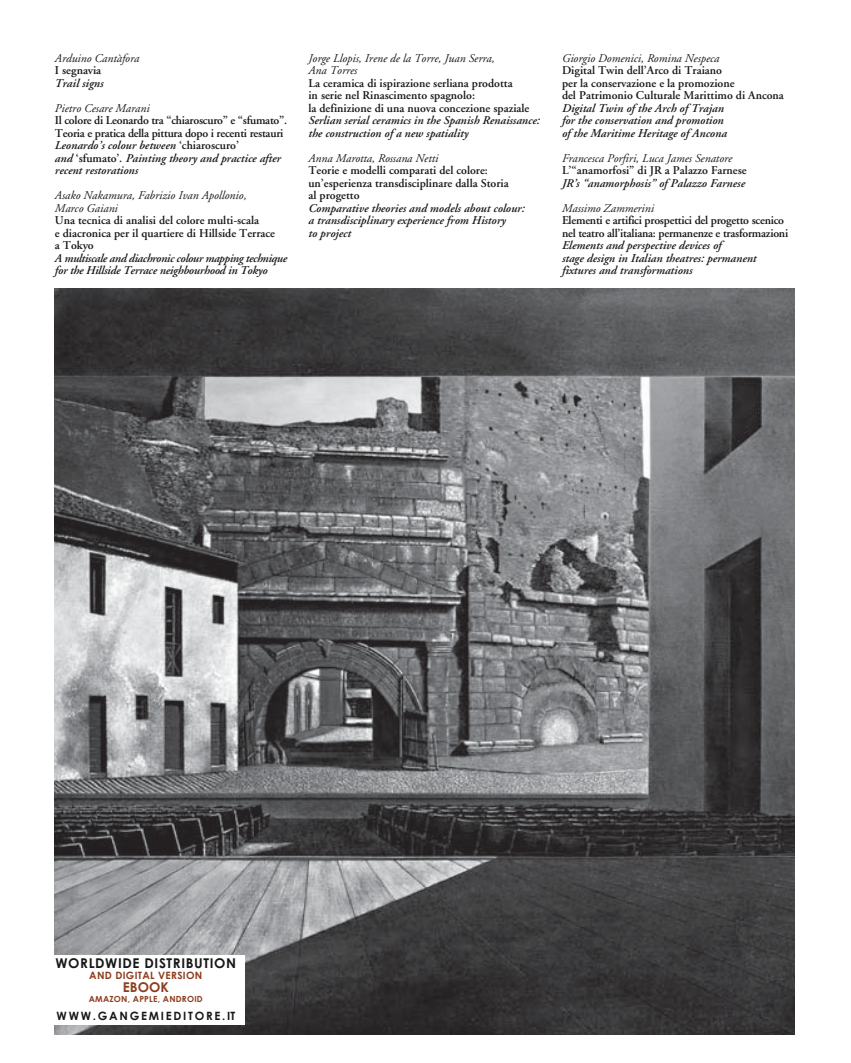
<style>
.page{position:relative;width:851px;height:1063px;background:#fff}
.page>*{position:absolute;margin:0;border:0;box-sizing:border-box;transform-origin:0 0}
.t1{font:700 13.5px "Century Gothic";letter-spacing:.045em;color:#181917}
.t2{font:700 13.5px "Century Gothic";color:#8e3d1e}
.t3{font:600 11.88px/12.5px "Adobe Garamond";color:#181917}
.t4{font:italic 600 11.88px/12.5px "Adobe Garamond";color:#181917}
.t5{font:600 11.88px/12.5px "Adobe Garamond";letter-spacing:-.02em;color:#181917}
.t6{font:italic 11.88px/12.5px "Adobe Garamond";color:#181917}
.t7{font:italic 600 11.88px/12.5px "Adobe Garamond";letter-spacing:-.03em;color:#181917}
.t8{font:italic 11.88px "Adobe Garamond";color:#1c1b19}
.t9{font:italic 600 11.88px "Adobe Garamond";color:#1c1b19}
.t10{font:600 11.88px "Adobe Garamond";color:#1c1b19}
.t11{font:700 11.5px "Century Gothic";letter-spacing:.15em;color:#181917}
.t12{font:700 10.12px "Century Gothic";letter-spacing:.03em;color:#8e3d1e}
.t13{font:700 8.5px "Century Gothic";letter-spacing:.025em;color:#8e3d1e}
.s1{font-style:italic}
</style>
<div class="page">
<img style="left:55px;top:289px;width:739px;height:746px">
<div style="left:46px;top:955px;width:198px;height:70px;background:#fff"></div>
<p class="t6" style="left:55px;top:53px;width:86px">Arduino Cantàfora</p>
<p class="t3" style="left:55px;top:65px;width:48px">I segnavia</p>
<p class="t4" style="left:55px;top:78px;width:50px">Trail signs</p>
<p class="t6" style="left:55px;top:103px;width:96px">Pietro Cesare Marani</p>
<p class="t5" style="left:55px;top:115px;width:234px">Il colore di Leonardo tra “chiaroscuro” e “sfumato”.<br>Teoria e pratica della pittura dopo i recenti restauri <span class="s1">Leonardo’s colour between</span> ‘chiaroscuro’<br><span class="s1">and</span> ‘sfumato’<span class="s1">. Painting theory and practice after recent restorations</span></p>
<p class="t6" style="left:55px;top:190px;width:193px">Asako Nakamura, Fabrizio Ivan Apollonio,<br>Marco Gaiani</p>
<p class="t3" style="left:55px;top:215px;width:222px">Una tecnica di analisi del colore multi-scala<br>e diacronica per il quartiere di Hillside Terrace a Tokyo</p>
<p class="t7" style="left:55px;top:253px;width:234px">A multiscale and diachronic colour mapping technique for the Hillside Terrace neighbourhood in Tokyo</p>
<p class="t6" style="left:308px;top:53px;width:188px">Jorge Llopis, Irene de la Torre, Juan Serra,<br>Ana Torres</p>
<p class="t3" style="left:308px;top:78px;width:222px">La ceramica di ispirazione serliana prodotta<br>in serie nel Rinascimento spagnolo:<br>la definizione di una nuova concezione spaziale</p>
<p class="t4" style="left:308px;top:115px;width:233px">Serlian serial ceramics in the Spanish Renaissance: the construction of a new spatiality</p>
<p class="t6" style="left:308px;top:153px;width:131px">Anna Marotta, Rossana Netti</p>
<p class="t3" style="left:308px;top:165px;width:202px">Teorie e modelli comparati del colore: un’esperienza transdisciplinare dalla Storia al progetto</p>
<p class="t4" style="left:308px;top:203px;width:218px">Comparative theories and models about colour: a transdisciplinary experience from History<br>to project</p>
<p class="t6" style="left:562px;top:53px;width:159px">Giorgio Domenici, Romina Nespeca</p>
<p class="t3" style="left:562px;top:65px;width:223px">Digital Twin dell’Arco di Traiano<br>per la conservazione e la promozione<br>del Patrimonio Culturale Marittimo di Ancona</p>
<p class="t4" style="left:562px;top:103px;width:166px">Digital Twin of the Arch of Trajan for the conservation and promotion of the Maritime Heritage of Ancona</p>
<p class="t8" style="left:562px;top:153px;width:172px">Francesca Porfiri, Luca James Senatore</p>
<p class="t10" style="left:562px;top:166px;width:186px">L’“anamorfosi” di JR a Palazzo Farnese</p>
<p class="t9" style="left:562px;top:178px;width:184px">JR’s “anamorphosis” of Palazzo Farnese</p>
<p class="t6" style="left:562px;top:203px;width:94px">Massimo Zammerini</p>
<p class="t5" style="left:562px;top:215px;width:228px">Elementi e artifici prospettici del progetto scenico nel teatro all’italiana: permanenze e trasformazioni</p>
<p class="t4" style="left:562px;top:240px;width:196px">Elements and perspective devices of<br>stage design in Italian theatres: permanent fixtures and transformations</p>
<p class="t1" style="left:55px;top:955px;width:182px">WORLDWIDE DISTRIBUTION</p>
<p class="t12" style="left:89px;top:970px;width:115px">AND DIGITAL VERSION</p>
<p class="t2" style="left:123px;top:979px;width:47px">EBOOK</p>
<p class="t13" style="left:89px;top:994px;width:115px">AMAZON, APPLE, ANDROID</p>
<p class="t11" style="left:56px;top:1009px;width:180px">WWW.GANGEMIEDITORE.IT</p>
</div>
